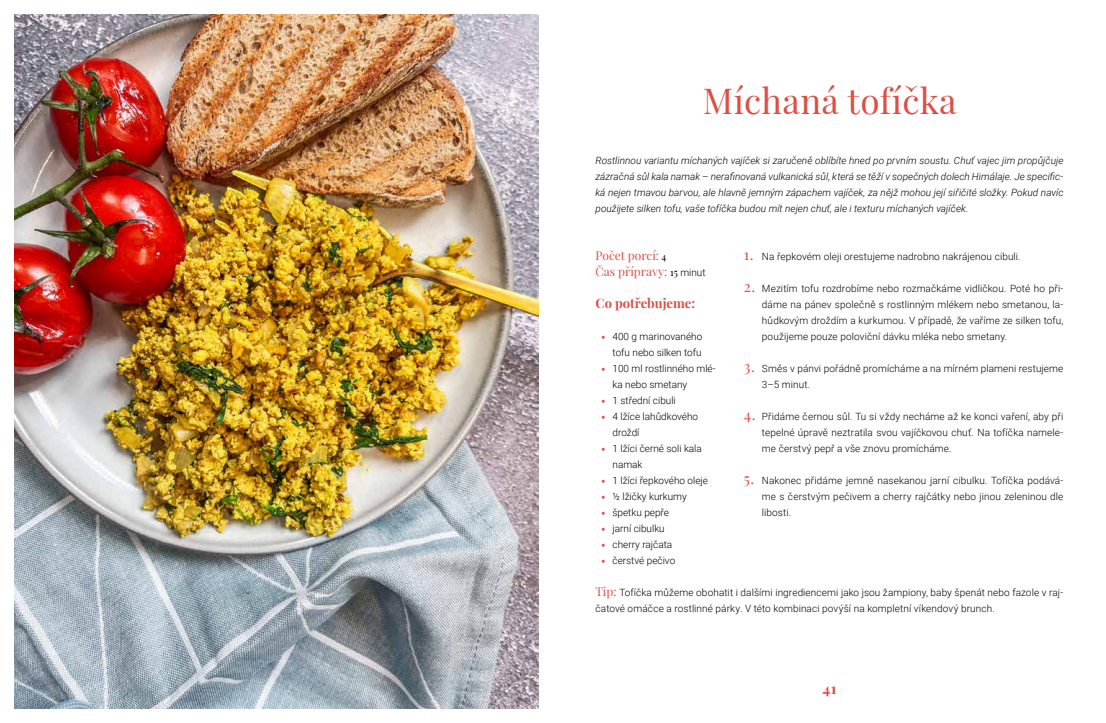
<style>
.page{position:relative;width:1106px;height:723px;background:#fff}
.page>*{position:absolute;margin:0;border:0;box-sizing:border-box;transform-origin:0 0}
.t1{font:35px "Playfair Display";letter-spacing:.01em;color:#dd4e43}
.t2{font:700 15px "Playfair Display";color:#dd4e43}
.t3{font:700 13px "Playfair Display";color:#dd4e43}
.t4{font:12px/16px "Playfair Display";color:#dd4e43}
.t5{font:300 10px/16px "Roboto";letter-spacing:.01em;color:#000}
.t6{font:italic 300 10px/16px "Roboto";color:#000;text-align:justify}
.s1{font-size:10px;color:#000}
.s2{font-family:"Roboto";font-weight:300;font-size:10px;color:#000}
.s3{font-family:"Playfair Display";font-weight:400;color:#dd4e43}
.s4{font-family:"Playfair Display";font-weight:400;font-size:15px;color:#dd4e43}
.s5{font-family:"Playfair Display";font-weight:400;font-size:12px;color:#dd4e43}
</style>
<div class="page">
<img style="left:14px;top:14px;width:525px;height:695px">
<h1 class="t1" style="left:703px;top:74px;width:255px">Míchaná tofíčka</h1>
<p class="t6" style="left:595px;top:152px;width:469px">Rostlinnou variantu míchaných vajíček si zaručeně oblíbíte hned po prvním soustu. Chuť vajec jim propůjčuje zázračná sůl kala namak – nerafinovaná vulkanická sůl, která se těží v sopečných dolech Himálaje. Je specific&shy;ká nejen tmavou barvou, ale hlavně jemným zápachem vajíček, za nějž mohou její siřičité složky. Pokud navíc použijete silken tofu, vaše tofíčka budou mít nejen chuť, ale i texturu míchaných vajíček.</p>
<p class="t4" style="left:595px;top:247px;width:112px">Počet porcí: <span class="s1">4<br></span>Čas přípravy: <span class="s1">15</span> <span class="s2">minut</span></p>
<h3 class="t3" style="left:595px;top:293px;width:101px">Co potřebujeme:</h3>
<p class="t5" style="left:601px;top:328px;width:103px;text-align:right"><span class="s3">•</span> 400 g marinovaného tofu nebo silken tofu</p>
<p class="t5" style="left:612px;top:360px;width:105px;text-indent:-11px"><span class="s3">•</span> 100 ml rostlinného mlé&shy;ka nebo smetany</p>
<p class="t5" style="left:601px;top:392px;width:76px"><span class="s3">•</span> 1 střední cibuli</p>
<p class="t5" style="left:612px;top:408px;width:87px;text-indent:-11px"><span class="s3">•</span> 4 lžíce lahůdkového droždí</p>
<p class="t5" style="left:612px;top:440px;width:91px;text-indent:-11px"><span class="s3">•</span> 1 lžíci černé soli kala namak</p>
<p class="t5" style="left:601px;top:472px;width:108px"><span class="s3">•</span> 1 lžíci řepkového oleje</p>
<p class="t5" style="left:601px;top:488px;width:87px"><span class="s3">•</span> ½ lžičky kurkumy</p>
<p class="t5" style="left:601px;top:504px;width:69px"><span class="s3">•</span> špetku pepře</p>
<p class="t5" style="left:601px;top:520px;width:65px"><span class="s3">•</span> jarní cibulku</p>
<p class="t5" style="left:601px;top:536px;width:73px"><span class="s3">•</span> cherry rajčata</p>
<p class="t5" style="left:601px;top:552px;width:76px"><span class="s3">•</span> čerstvé pečivo</p>
<p class="t5" style="left:744px;top:248px;width:278px"><span class="s4">1.</span> Na řepkovém oleji orestujeme nadrobno nakrájenou cibuli.</p>
<p class="t5" style="left:762px;top:280px;width:303px;text-align:justify;text-indent:-18px"><span class="s4">2.</span> Mezitím tofu rozdrobíme nebo rozmačkáme vidličkou. Poté ho při&shy;dáme na pánev společně s rostlinným mlékem nebo smetanou, la&shy;hůdkovým droždím a kurkumou. V případě, že vaříme ze silken tofu, použijeme pouze poloviční dávku mléka nebo smetany.</p>
<p class="t5" style="left:762px;top:360px;width:303px;text-indent:-18px"><span class="s4">3.</span> Směs v pánvi pořádně promícháme a na mírném plameni restujeme<br>3–5 minut.</p>
<p class="t5" style="left:762px;top:408px;width:303px;text-align:justify;text-indent:-18px"><span class="s4">4.</span> Přidáme černou sůl. Tu si vždy necháme až ke konci vaření, aby při tepelné úpravě neztratila svou vajíčkovou chuť. Na tofíčka namele&shy;me čerstvý pepř a vše znovu promícháme.</p>
<p class="t5" style="left:762px;top:472px;width:303px;text-align:justify;text-indent:-18px"><span class="s4">5.</span> Nakonec přidáme jemně nasekanou jarní cibulku. Tofíčka podává&shy;me s čerstvým pečivem a cherry rajčátky nebo jinou zeleninou dle libosti.</p>
<p class="t5" style="left:595px;top:584px;width:469px"><span class="s5">Tip:</span> Tofíčka můžeme obohatit i dalšími ingrediencemi jako jsou žampiony, baby špenát nebo fazole v raj&shy;čatové omáčce a rostlinné párky. V této kombinaci povýší na kompletní víkendový brunch.</p>
<h2 class="t2" style="left:822px;top:677px;width:16px">41</h2>
</div>
